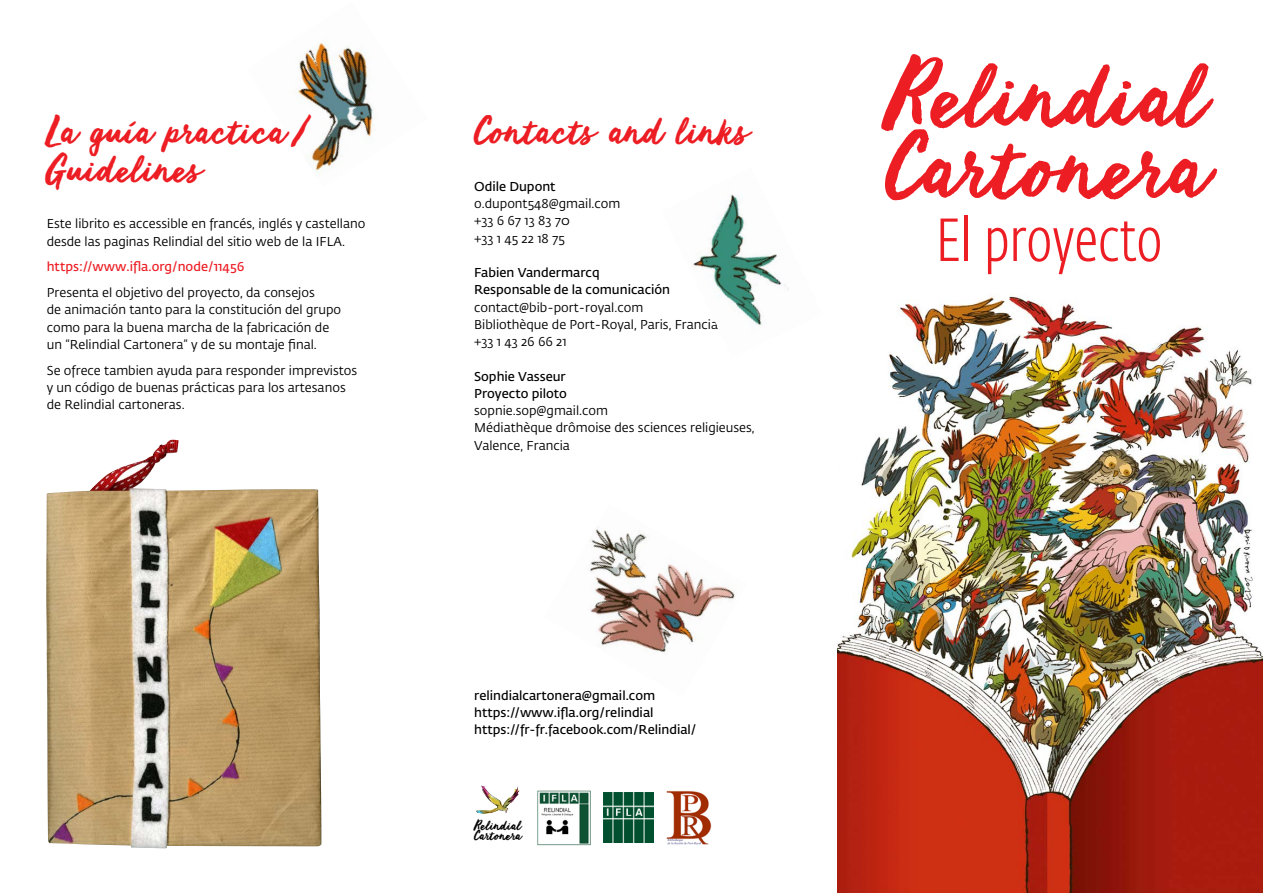
<style>
.page{position:relative;width:1263px;height:893px;background:#fff}
.page>*{position:absolute;margin:0;border:0;box-sizing:border-box;transform-origin:0 0}
.t1{font:106.8px "Quiet Nights";color:#ed1d24}
.t2{font:300 60px "Fedra Sans Cond Pro";letter-spacing:.01em;color:#ed1d24}
.t3{font:45px/37.5px "Quiet Nights";color:#ed1d24}
.t4{font:15.75px "Quiet Nights";color:#000}
.t5{font:12.75px/17.2px "Fedra Sans Pro";color:#000}
.t6{font:600 12.75px/17.2px "Fedra Sans Pro";color:#000}
.t7{font:600 12.75px "Fedra Sans Pro";color:#ed1d24}
</style>
<div class="page">
<img style="left:298px;top:42px;width:78px;height:134px">
<img style="left:838px;top:295px;width:425px;height:598px">
<img style="left:692px;top:194px;width:97px;height:132px">
<img style="left:46px;top:440px;width:275px;height:408px">
<img style="left:589px;top:529px;width:146px;height:124px">
<img style="left:603px;top:792px;width:51px;height:51px">
<img style="left:537px;top:790px;width:54px;height:56px">
<img style="left:666px;top:790px;width:46px;height:55px">
<img style="left:476px;top:785px;width:44px;height:29px">
<h3 class="t3" style="left:47px;top:114px;width:259px">La guía practica /<br>Guidelines</h3>
<p class="t5" style="left:47px;top:215px;width:320px">Este librito es accessible en francés, inglés y castellano desde las paginas Relindial del sitio web de la IFLA.</p>
<p class="t7" style="left:47px;top:258px;width:199px">https://www.ifla.org/node/11456</p>
<p class="t5" style="left:47px;top:284px;width:296px">Presenta el objetivo del proyecto, da consejos<br>de animación tanto para la constitución del grupo como para la buena marcha de la fabricación de un “Relindial Cartonera” y de su montaje final.</p>
<p class="t5" style="left:47px;top:361px;width:312px">Se ofrece tambien ayuda para responder imprevistos y un código de buenas prácticas para los artesanos de Relindial cartoneras.</p>
<h3 class="t3" style="left:474px;top:114px;width:276px">Contacts and links</h3>
<p class="t6" style="left:474px;top:177px;width:83px">Odile Dupont</p>
<p class="t5" style="left:474px;top:195px;width:148px">o.dupont548@gmail.com +33 6 67 13 83 70<br>+33 1 45 22 18 75</p>
<p class="t6" style="left:474px;top:263px;width:198px">Fabien Vandermarcq<br>Responsable de la comunicación</p>
<p class="t5" style="left:474px;top:298px;width:245px">contact@bib-port-royal.com<br>Bibliothèque de Port-Royal, Paris, Francia +33 1 43 26 66 21</p>
<p class="t6" style="left:474px;top:367px;width:94px">Sophie Vasseur<br>Proyecto piloto</p>
<p class="t5" style="left:474px;top:402px;width:282px">sopnie.sop@gmail.com<br>Médiathèque drômoise des sciences religieuses,<br>Valence, Francia</p>
<p class="t6" style="left:474px;top:686px;width:224px">relindialcartonera@gmail.com https://www.ifla.org/relindial https://fr-fr.facebook.com/Relindial/</p>
<p class="t4" style="left:474px;top:816px;width:49px">Relindial</p>
<p class="t4" style="left:474px;top:826px;width:49px">Cartonera</p>
<h1 class="t1" style="left:886px;top:33px;width:321px">Relindial</h1>
<h1 class="t1" style="left:886px;top:104px;width:324px">Cartonera</h1>
<h2 class="t2" style="left:936px;top:201px;width:227px">El proyecto</h2>
</div>
